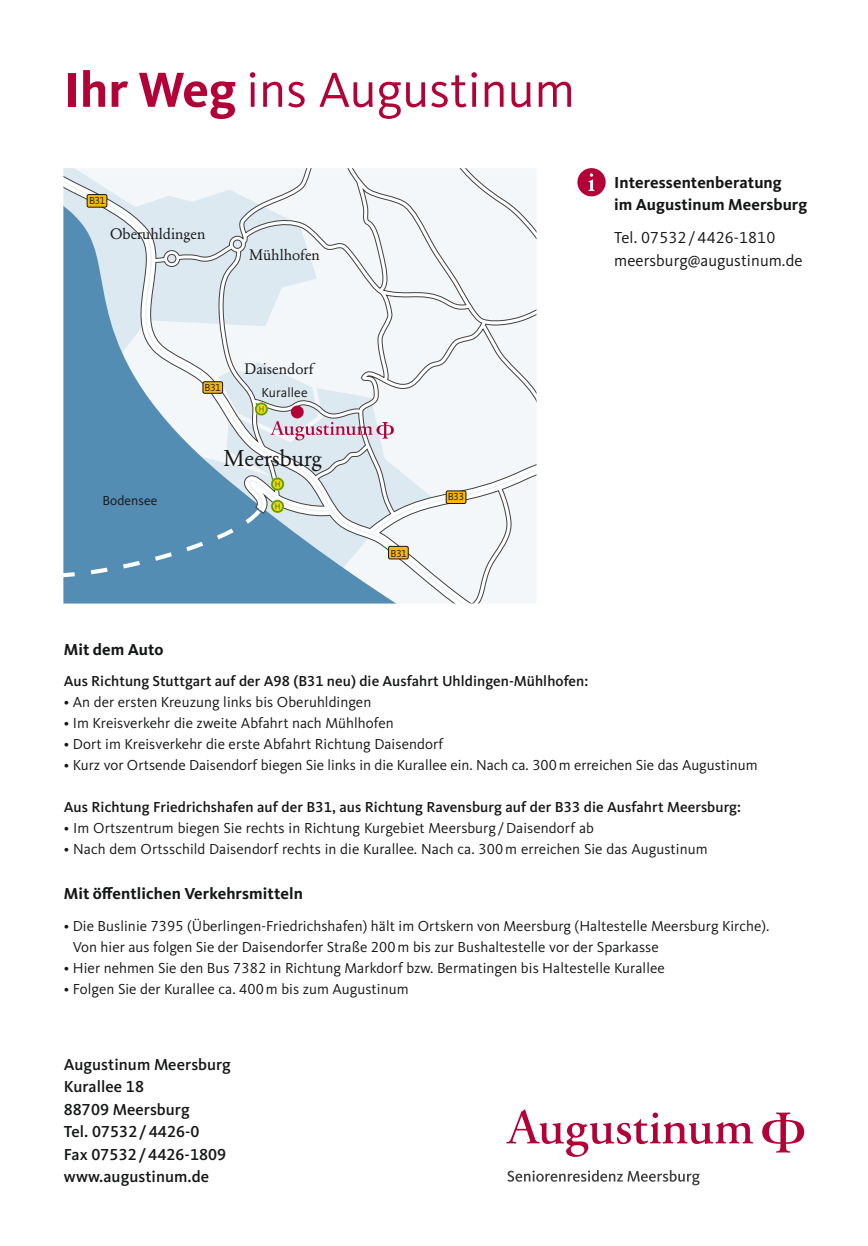
<style>
.page{position:relative;width:868px;height:1246px;background:#fff}
.page>*{position:absolute;margin:0;border:0;box-sizing:border-box;transform-origin:0 0}
.t1{font:51px "Kievit OT";color:#b30037}
.Headline_rot{font:22.5px "Garamond BSK";color:#151616}
.t2{font:500 16.5px "Kievit OT";letter-spacing:.005em;color:#151616}
.t3{font:700 16.5px "Kievit OT";letter-spacing:.005em;color:#151616}
.t4{font:16.5px "Kievit OT";letter-spacing:.005em;color:#151616}
.t5{font:15px/21px "Kievit OT";letter-spacing:.005em;color:#151616}
.t6{font:500 15px "Kievit OT";letter-spacing:.005em;color:#151616}
.Headline_rot-2{font:15px "Garamond BSK";color:#151616}
.t7{font:13.5px "Kievit OT";letter-spacing:.005em;color:#151616}
.t8{font:10.5px "Kievit OT";letter-spacing:-.06em;color:#151616}
.s1{font-weight:700}
</style>
<div class="page">
<svg style="left:507px;top:1170px;width:192px;height:15px"></svg>
<svg style="left:506px;top:1109px;width:247px;height:48px"></svg>
<svg style="left:762px;top:1112px;width:42px;height:40px"></svg>
<svg style="left:63px;top:168px;width:543px;height:436px;fill:#f4f7f9"></svg>
<div style="left:577px;top:168px;width:28px;height:28px;background:#b30037;border-radius:50%"></div>
<svg style="left:588px;top:173px;width:6px;height:18px"></svg>
<div style="left:87px;top:195px;width:20px;height:12px;background:#fbba00;border-radius:2px"></div>
<div style="left:87px;top:194px;width:20px;height:13px;border:1px solid #151616;border-radius:2px"></div>
<div style="left:203px;top:382px;width:19px;height:11px;background:#fbba00;border-radius:2px"></div>
<div style="left:202px;top:381px;width:21px;height:13px;border:1px solid #151616;border-radius:2px"></div>
<div style="left:388px;top:546px;width:20px;height:13px;background:#fbba00;border-radius:2px"></div>
<div style="left:388px;top:546px;width:20px;height:13px;border:1px solid #151616;border-radius:2px"></div>
<div style="left:446px;top:491px;width:20px;height:12px;background:#fbba00;border-radius:2px"></div>
<div style="left:446px;top:491px;width:20px;height:13px;border:1px solid #151616;border-radius:2px"></div>
<div style="left:271px;top:478px;width:13px;height:12px;border:2px solid #4d9e26;border-radius:50%"></div>
<svg style="left:63px;top:479px;width:269px;height:125px;background:#679aba"></svg>
<svg style="left:213px;top:356px;width:181px;height:86px"></svg>
<p class="t1" style="left:64px;top:61px;width:512px"><span class="s1">Ihr Weg</span> ins Augustinum</p>
<p class="t8" style="left:89px;top:195px;width:18px">B31</p>
<p class="Headline_rot-2" style="left:110px;top:225px;width:97px">Oberuhldingen</p>
<p class="Headline_rot-2" style="left:249px;top:246px;width:72px">Mühlhofen</p>
<p class="t8" style="left:205px;top:382px;width:18px">B31</p>
<p class="Headline_rot-2" style="left:244px;top:360px;width:70px">Daisendorf</p>
<p class="t7" style="left:261px;top:385px;width:48px">Kurallee</p>
<p class="t7" style="left:102px;top:493px;width:56px">Bodensee</p>
<p class="Headline_rot" style="left:223px;top:445px;width:100px">Meersburg</p>
<p class="t8" style="left:390px;top:547px;width:18px">B31</p>
<p class="t8" style="left:448px;top:491px;width:18px">B33</p>
<p class="t3" style="left:614px;top:173px;width:169px">Interessentenberatung</p>
<p class="t3" style="left:614px;top:195px;width:194px">im Augustinum Meersburg</p>
<p class="t4" style="left:614px;top:229px;width:163px">Tel. 07532/4426-1810</p>
<p class="t4" style="left:614px;top:251px;width:190px">meersburg@augustinum.de</p>
<p class="t3" style="left:64px;top:639px;width:101px">Mit dem Auto</p>
<p class="t6" style="left:64px;top:672px;width:526px">Aus Richtung Stuttgart auf der A98 (B31 neu) die Ausfahrt Uhldingen-Mühlhofen:</p>
<p class="t5" style="left:64px;top:692px;width:309px">• An der ersten Kreuzung links bis Oberuhldingen</p>
<p class="t5" style="left:64px;top:713px;width:331px">• Im Kreisverkehr die zweite Abfahrt nach Mühlhofen</p>
<p class="t5" style="left:64px;top:734px;width:381px">• Dort im Kreisverkehr die erste Abfahrt Richtung Daisendorf</p>
<p class="t5" style="left:64px;top:755px;width:695px">• Kurz vor Ortsende Daisendorf biegen Sie links in die Kurallee ein. Nach ca. 300m erreichen Sie das Augustinum</p>
<p class="t6" style="left:64px;top:798px;width:678px">Aus Richtung Friedrichshafen auf der B31, aus Richtung Ravensburg auf der B33 die Ausfahrt Meersburg:</p>
<p class="t5" style="left:64px;top:818px;width:531px">• Im Ortszentrum biegen Sie rechts in Richtung Kurgebiet Meersburg /Daisendorf ab</p>
<p class="t5" style="left:64px;top:839px;width:645px">• Nach dem Ortsschild Daisendorf rechts in die Kurallee. Nach ca. 300m erreichen Sie das Augustinum</p>
<p class="t3" style="left:64px;top:884px;width:240px">Mit öffentlichen Verkehrsmitteln</p>
<p class="t5" style="left:73px;top:915px;width:698px;text-indent:-9px">• Die Buslinie 7395 (Überlingen-Friedrichshafen) hält im Ortskern von Meersburg (Haltestelle Meersburg Kirche).<br>Von hier aus folgen Sie der Daisendorfer Straße 200m bis zur Bushaltestelle vor der Sparkasse</p>
<p class="t5" style="left:64px;top:957px;width:602px">• Hier nehmen Sie den Bus 7382 in Richtung Markdorf bzw. Bermatingen bis Haltestelle Kurallee</p>
<p class="t5" style="left:64px;top:978px;width:346px">• Folgen Sie der Kurallee ca. 400m bis zum Augustinum</p>
<p class="t2" style="left:64px;top:1055px;width:169px">Augustinum Meersburg</p>
<p class="t2" style="left:64px;top:1077px;width:82px">Kurallee 18</p>
<p class="t2" style="left:64px;top:1100px;width:127px">88709 Meersburg</p>
<p class="t2" style="left:64px;top:1122px;width:137px">Tel. 07532/4426-0</p>
<p class="t2" style="left:64px;top:1145px;width:164px">Fax 07532/4426-1809</p>
<p class="t2" style="left:64px;top:1167px;width:147px">www.augustinum.de</p>
</div>
